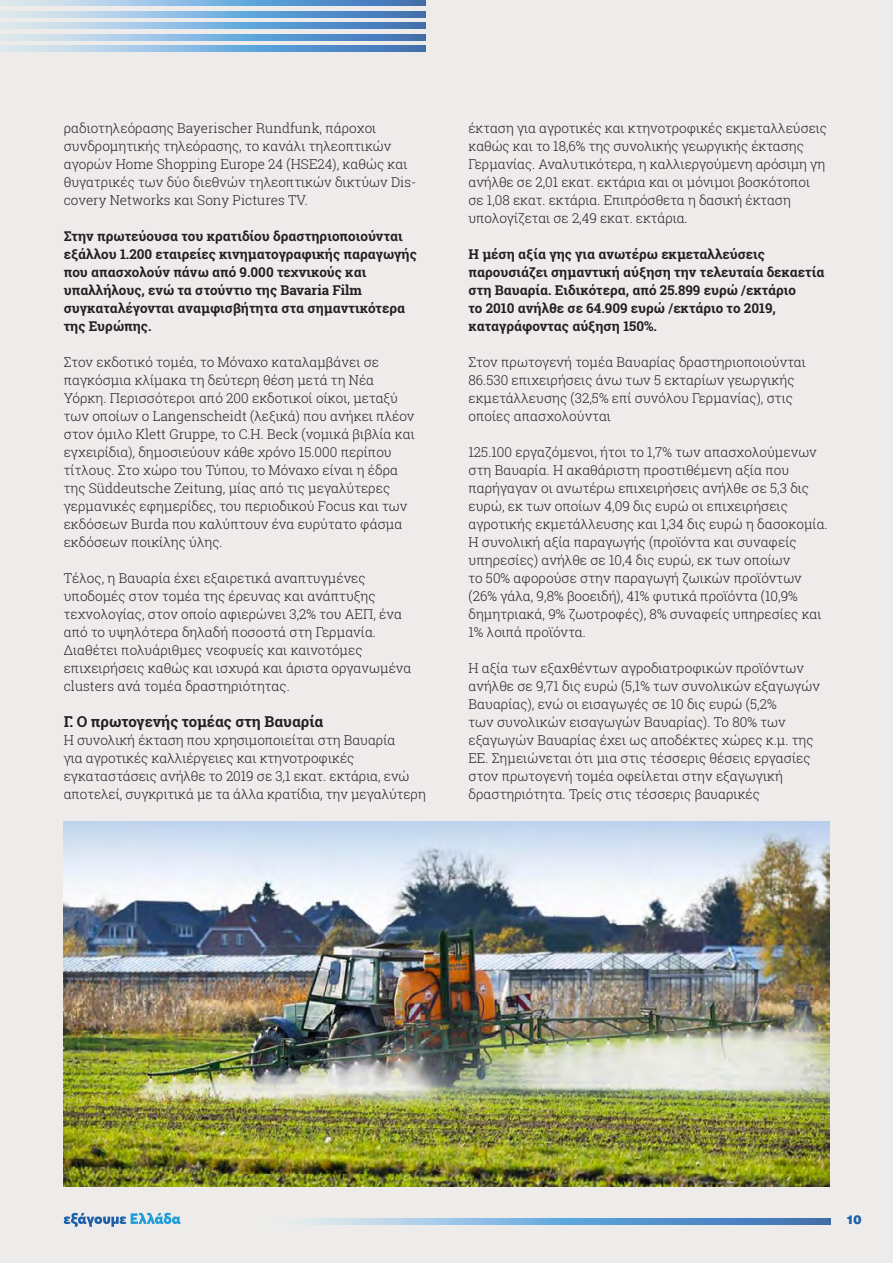
<style>
.page{position:relative;width:893px;height:1263px;background:#edeceb}
.page>*{position:absolute;margin:0;border:0;box-sizing:border-box;transform-origin:0 0}
.t1{font:700 15px "Roboto Slab";letter-spacing:-.005em;color:#231f20}
.t2{font:300 13.5px/18px "Roboto Slab";color:#231f20}
.t3{font:700 13.5px/18px "Roboto Slab";color:#231f20}
.t4{font:900 12px "UB Helvetica";color:#1b5fa9}
</style>
<div class="page">
<svg style="left:64px;top:1213px;width:117px;height:14px"></svg>
<svg style="left:303px;top:1219px;width:528px;height:5px;background:#79aad6"></svg>
<svg style="left:0;top:0;width:426px;height:6px;background:#83b0d9"></svg>
<svg style="left:0;top:23px;width:426px;height:6px;background:#83b0d9"></svg>
<svg style="left:0;top:46px;width:426px;height:5px;background:#83b0d9"></svg>
<svg style="left:0;top:11px;width:426px;height:6px;background:#83b0d9"></svg>
<svg style="left:0;top:34px;width:426px;height:6px;background:#83b0d9"></svg>
<img style="left:64px;top:821px;width:765px;height:365px">
<p class="t2" style="left:64px;top:119px;width:354px">ραδιοτηλεόρασης Bayerischer Rundfunk, πάροχοι συνδρομητικής τηλεόρασης, το κανάλι τηλεοπτικών αγορών Home Shopping Europe 24 (HSE24), καθώς και θυγατρικές των δύο διεθνών τηλεοπτικών δικτύων Dis&shy;covery Networks και Sony Pictures TV.</p>
<p class="t3" style="left:64px;top:227px;width:354px">Στην πρωτεύουσα του κρατιδίου δραστηριοποιούνται εξάλλου 1.200 εταιρείες κινηματογραφικής παραγωγής που απασχολούν πάνω από 9.000 τεχνικούς και υπαλλήλους, ενώ τα στούντιο της Bavaria Film συγκαταλέγονται αναμφισβήτητα στα σημαντικότερα της Ευρώπης.</p>
<p class="t2" style="left:64px;top:353px;width:353px">Στον εκδοτικό τομέα, το Μόναχο καταλαμβάνει σε παγκόσμια κλίμακα τη δεύτερη θέση μετά τη Νέα Υόρκη. Περισσότεροι από 200 εκδοτικοί οίκοι, μεταξύ των οποίων ο Langenscheidt (λεξικά) που ανήκει πλέον στον όμιλο Klett Gruppe, το C.H. Beck (νομικά βιβλία και εγχειρίδια), δημοσιεύουν κάθε χρόνο 15.000 περίπου τίτλους. Στο χώρο του Τύπου, το Μόναχο είναι η έδρα της Süddeutsche Zeitung, μίας από τις μεγαλύτερες γερμανικές εφημερίδες, του περιοδικού Focus και των εκδόσεων Burda που καλύπτουν ένα ευρύτατο φάσμα εκδόσεων ποικίλης ύλης.</p>
<p class="t2" style="left:64px;top:569px;width:349px">Τέλος, η Βαυαρία έχει εξαιρετικά αναπτυγμένες υποδομές στον τομέα της έρευνας και ανάπτυξης τεχνολογίας, στον οποίο αφιερώνει 3,2% του ΑΕΠ, ένα από το υψηλότερα δηλαδή ποσοστά στη Γερμανία.<br>Διαθέτει πολυάριθμες νεοφυείς και καινοτόμες επιχειρήσεις καθώς και ισχυρά και άριστα οργανωμένα clusters ανά τομέα δραστηριότητας.</p>
<p class="t1" style="left:64px;top:711px;width:261px">Γ. Ο πρωτογενής τομέας στη Βαυαρία</p>
<p class="t2" style="left:64px;top:731px;width:364px">Η συνολική έκταση που χρησιμοποιείται στη Βαυαρία<br>για αγροτικές καλλιέργειες και κτηνοτροφικές εγκαταστάσεις ανήλθε το 2019 σε 3,1 εκατ. εκτάρια, ενώ αποτελεί, συγκριτικά με τα άλλα κρατίδια, την μεγαλύτερη</p>
<p class="t2" style="left:468px;top:119px;width:360px">έκταση για αγροτικές και κτηνοτροφικές εκμεταλλεύσεις καθώς και το 18,6% της συνολικής γεωργικής έκτασης Γερμανίας. Αναλυτικότερα, η καλλιεργούμενη αρόσιμη γη ανήλθε σε 2,01 εκατ. εκτάρια και οι μόνιμοι βοσκότοποι σε 1,08 εκατ. εκτάρια. Επιπρόσθετα η δασική έκταση υπολογίζεται σε 2,49 εκατ. εκτάρια.</p>
<p class="t3" style="left:468px;top:245px;width:357px">Η μέση αξία γης για ανωτέρω εκμεταλλεύσεις παρουσιάζει σημαντική αύξηση την τελευταία δεκαετία στη Βαυαρία. Ειδικότερα, από 25.899 ευρώ /εκτάριο<br>το 2010 ανήλθε σε 64.909 ευρώ /εκτάριο το 2019, καταγράφοντας αύξηση 150%.</p>
<p class="t2" style="left:468px;top:353px;width:339px">Στον πρωτογενή τομέα Βαυαρίας δραστηριοποιούνται 86.530 επιχειρήσεις άνω των 5 εκταρίων γεωργικής εκμετάλλευσης (32,5% επί συνόλου Γερμανίας), στις οποίες απασχολούνται</p>
<p class="t2" style="left:468px;top:443px;width:361px">125.100 εργαζόμενοι, ήτοι το 1,7% των απασχολούμενων στη Βαυαρία. Η ακαθάριστη προστιθέμενη αξία που παρήγαγαν οι ανωτέρω επιχειρήσεις ανήλθε σε 5,3 δις ευρώ, εκ των οποίων 4,09 δις ευρώ οι επιχειρήσεις αγροτικής εκμετάλλευσης και 1,34 δις ευρώ η δασοκομία.<br>Η συνολική αξία παραγωγής (προϊόντα και συναφείς υπηρεσίες) ανήλθε σε 10,4 δις ευρώ, εκ των οποίων<br>το 50% αφορούσε στην παραγωγή ζωικών προϊόντων (26% γάλα, 9,8% βοοειδή), 41% φυτικά προϊόντα (10,9% δημητριακά, 9% ζωοτροφές), 8% συναφείς υπηρεσίες και 1% λοιπά προϊόντα.</p>
<p class="t2" style="left:468px;top:659px;width:353px">Η αξία των εξαχθέντων αγροδιατροφικών προϊόντων ανήλθε σε 9,71 δις ευρώ (5,1% των συνολικών εξαγωγών Βαυαρίας), ενώ οι εισαγωγές σε 10 δις ευρώ (5,2%<br>των συνολικών εισαγωγών Βαυαρίας). Το 80% των εξαγωγών Βαυαρίας έχει ως αποδέκτες χώρες κ.μ. της ΕΕ. Σημειώνεται ότι μια στις τέσσερις θέσεις εργασίες στον πρωτογενή τομέα οφείλεται στην εξαγωγική δραστηριότητα. Τρείς στις τέσσερις βαυαρικές</p>
<p class="t4" style="left:846px;top:1212px;width:17px">10</p>
</div>
